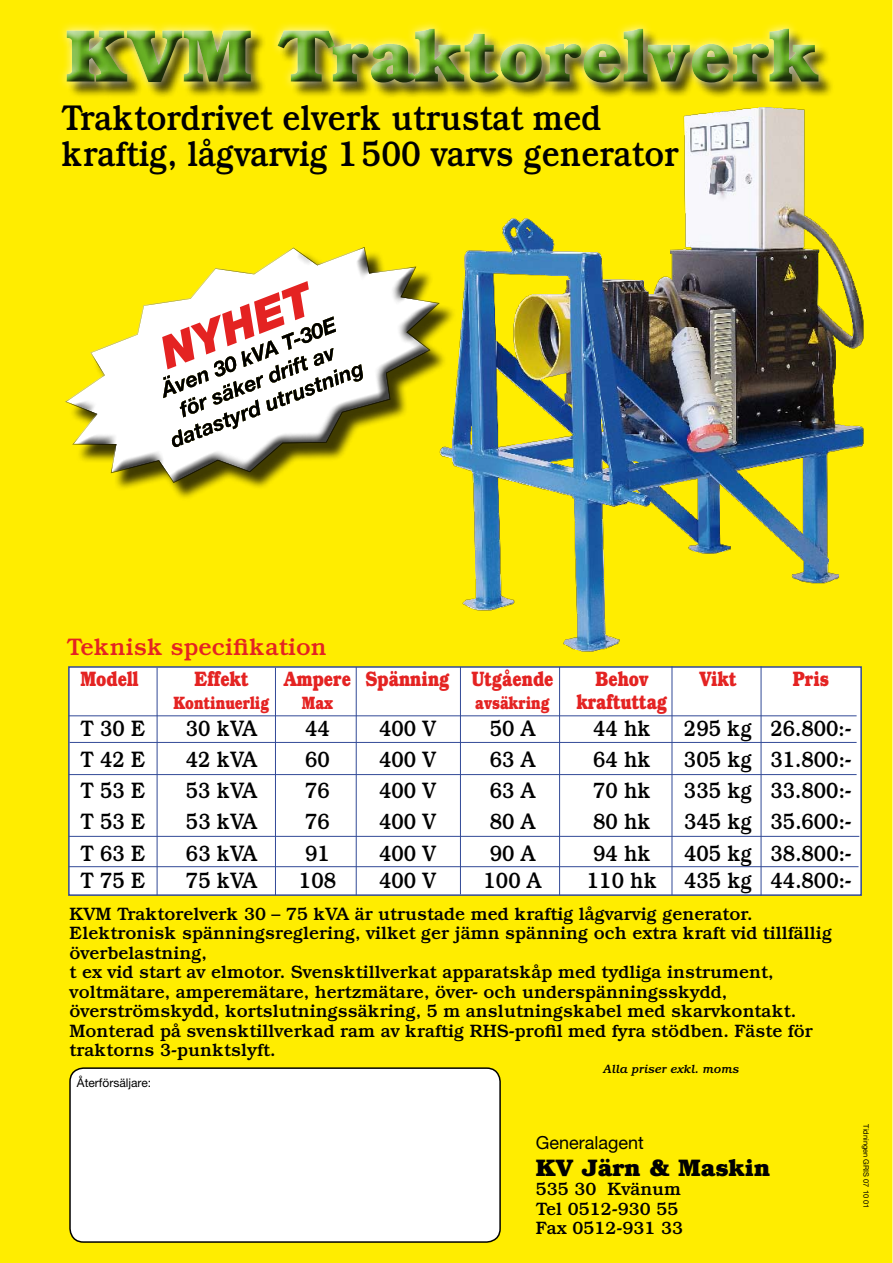
<style>
.page{position:relative;width:893px;height:1263px;background:#fff}
.page>*{position:absolute;margin:0;border:0;box-sizing:border-box;transform-origin:0 0}
.t1{font:700 75px "Bookman";color:#67af24}
.t2{font:italic 900 45px "Helvetica Neue";color:#e42322}
.t3{font:500 36px/36px "Bookman";color:#000;scale:.9 1}
.t4{font:500 24px "Bookman";color:#e42322}
.t5{font:700 24px "Bookman";color:#000}
.t6{font:500 22.5px "Bookman";color:#000;scale:.9 1}
.t7{font:700 21px "Bookman";color:#e42322;scale:.8 1}
.t8{font:500 18px/19.5px "Bookman";color:#000}
.t9{font:700 18px "Bookman";color:#e42322;scale:.8 1}
.t10{font:18px "Helvetica Neue";color:#000}
.t11{font:italic 500 12px "Bookman";color:#000}
.t12{font:12px "Helvetica Neue";color:#000}
.t13{font:7.5px "Helvetica Neue";color:#000}
</style>
<div class="page">
<div style="left:1px;top:1px;width:891px;height:1261px;background:#ffed00"></div>
<div style="left:68px;top:666px;width:794px;height:230px;background:#fff;border:2px solid #324a97"></div>
<hr style="left:761px;top:666px;width:1px;height:230px;background:#324a97">
<hr style="left:275px;top:668px;width:1px;height:227px;background:#324a97">
<hr style="left:559px;top:667px;width:1px;height:228px;background:#324a97">
<hr style="left:70px;top:742px;width:787px;height:1px;background:#324a97">
<hr style="left:69px;top:715px;width:788px;height:1px;background:#324a97">
<div style="left:70px;top:1068px;width:430px;height:174px;background:#fff;border-radius:14px"></div>
<div style="left:69px;top:1067px;width:432px;height:176px;border:2px solid #000;border-radius:14px"></div>
<div style="left:57px;top:19px;width:836px;height:121px;background:#ffed00"></div>
<div style="left:16px;top:8px;width:852px;height:99px;background:#000;opacity:.75"></div>
<hr style="left:356px;top:667px;width:1px;height:228px;background:#324a97">
<hr style="left:460px;top:667px;width:1px;height:227px;background:#324a97">
<hr style="left:672px;top:666px;width:1px;height:229px;background:#324a97">
<hr style="left:69px;top:774px;width:788px;height:1px;background:#324a97">
<svg style="left:0;top:59px;width:574px;height:609px"></svg>
<hr style="left:69px;top:836px;width:790px;height:1px;background:#324a97">
<hr style="left:69px;top:866px;width:789px;height:1px;background:#324a97">
<hr style="left:157px;top:668px;width:1px;height:227px;background:#324a97">
<img style="left:430px;top:104px;width:438px;height:554px">
<h1 class="t1" style="left:65px;top:9px;width:755px">KVM Traktorelverk</h1>
<h3 class="t3" style="left:61px;top:99px;width:687px">Traktordrivet elverk utrustat med kraftig, lågvarvig 1500 varvs generator</h3>
<h2 class="t2" style="left:152px;top:328px;width:161px;rotate:-21deg">NYHET</h2>
<h3 class="t4" style="left:67px;top:633px;width:261px">Teknisk specifikation</h3>
<p class="t7" style="left:80px;top:666px;width:74px">Modell</p>
<p class="t7" style="left:194px;top:666px;width:69px">Effekt</p>
<p class="t7" style="left:284px;top:666px;width:339px">Ampere Spänning Utgående</p>
<p class="t7" style="left:595px;top:666px;width:68px">Behov</p>
<p class="t7" style="left:699px;top:666px;width:48px">Vikt</p>
<p class="t7" style="left:793px;top:666px;width:47px">Pris</p>
<p class="t9" style="left:174px;top:691px;width:121px">Kontinuerlig</p>
<p class="t9" style="left:302px;top:691px;width:41px">Max</p>
<p class="t9" style="left:475px;top:691px;width:95px">avsäkring</p>
<p class="t7" style="left:577px;top:688px;width:115px">kraftuttag</p>
<p class="t6" style="left:80px;top:715px;width:74px">T 30 E</p>
<p class="t6" style="left:186px;top:715px;width:81px">30 kVA</p>
<p class="t6" style="left:305px;top:715px;width:29px">44</p>
<p class="t6" style="left:379px;top:715px;width:65px">400 V</p>
<p class="t6" style="left:490px;top:715px;width:52px">50 A</p>
<p class="t6" style="left:593px;top:715px;width:66px">44 hk</p>
<p class="t6" style="left:684px;top:715px;width:188px">295 kg 26.800:-</p>
<p class="t6" style="left:80px;top:746px;width:74px">T 42 E</p>
<p class="t6" style="left:186px;top:746px;width:81px">42 kVA</p>
<p class="t6" style="left:305px;top:746px;width:29px">60</p>
<p class="t6" style="left:379px;top:746px;width:65px">400 V</p>
<p class="t6" style="left:490px;top:746px;width:52px">63 A</p>
<p class="t6" style="left:593px;top:746px;width:66px">64 hk</p>
<p class="t6" style="left:684px;top:746px;width:188px">305 kg 31.800:-</p>
<p class="t6" style="left:80px;top:777px;width:74px">T 53 E</p>
<p class="t6" style="left:186px;top:777px;width:81px">53 kVA</p>
<p class="t6" style="left:305px;top:777px;width:29px">76</p>
<p class="t6" style="left:379px;top:777px;width:65px">400 V</p>
<p class="t6" style="left:490px;top:777px;width:52px">63 A</p>
<p class="t6" style="left:593px;top:777px;width:66px">70 hk</p>
<p class="t6" style="left:684px;top:777px;width:188px">335 kg 33.800:-</p>
<p class="t6" style="left:80px;top:808px;width:74px">T 53 E</p>
<p class="t6" style="left:186px;top:808px;width:81px">53 kVA</p>
<p class="t6" style="left:305px;top:808px;width:29px">76</p>
<p class="t6" style="left:379px;top:808px;width:65px">400 V</p>
<p class="t6" style="left:490px;top:808px;width:52px">80 A</p>
<p class="t6" style="left:593px;top:808px;width:66px">80 hk</p>
<p class="t6" style="left:684px;top:808px;width:188px">345 kg 35.600:-</p>
<p class="t6" style="left:81px;top:840px;width:74px">T 63 E</p>
<p class="t6" style="left:186px;top:840px;width:81px">63 kVA</p>
<p class="t6" style="left:305px;top:840px;width:29px">91</p>
<p class="t6" style="left:379px;top:840px;width:65px">400 V</p>
<p class="t6" style="left:490px;top:840px;width:52px">90 A</p>
<p class="t6" style="left:593px;top:840px;width:66px">94 hk</p>
<p class="t6" style="left:684px;top:840px;width:188px">405 kg 38.800:-</p>
<p class="t6" style="left:81px;top:867px;width:74px">T 75 E</p>
<p class="t6" style="left:186px;top:867px;width:81px">75 kVA</p>
<p class="t6" style="left:299px;top:867px;width:43px">108</p>
<p class="t6" style="left:379px;top:867px;width:65px">400 V</p>
<p class="t6" style="left:484px;top:867px;width:66px">100 A</p>
<p class="t6" style="left:587px;top:867px;width:296px">110 hk 435 kg 44.800:-</p>
<p class="t8" style="left:70px;top:903px;width:764px">KVM Traktorelverk 30 – 75 kVA är utrustade med kraftig lågvarvig generator.<br>Elektronisk spänningsreglering, vilket ger jämn spänning och extra kraft vid tillfällig överbelastning,<br>t ex vid start av elmotor. Svensktillverkat apparatskåp med tydliga instrument, voltmätare, amperemätare, hertzmätare, över- och underspänningsskydd, överströmskydd, kortslutningssäkring, 5 m anslutningskabel med skarvkontakt.<br>Monterad på svensktillverkad ram av kraftig RHS-profil med fyra stödben. Fäste för traktorns 3-punktslyft.</p>
<p class="t12" style="left:77px;top:1076px;width:76px">Återförsäljare:</p>
<p class="t11" style="left:603px;top:1062px;width:137px">Alla priser exkl. moms</p>
<p class="t10" style="left:536px;top:1131px;width:109px">Generalagent</p>
<h3 class="t5" style="left:536px;top:1152px;width:236px">KV Järn &amp; Maskin</h3>
<p class="t8" style="left:536px;top:1179px;width:149px">535 30 Kvänum<br>Tel 0512-930 55<br>Fax 0512-931 33</p>
<p class="t13" style="left:871px;top:1124px;width:85px;rotate:90deg">Tidningen GRIS 07 10 01</p>
</div>
